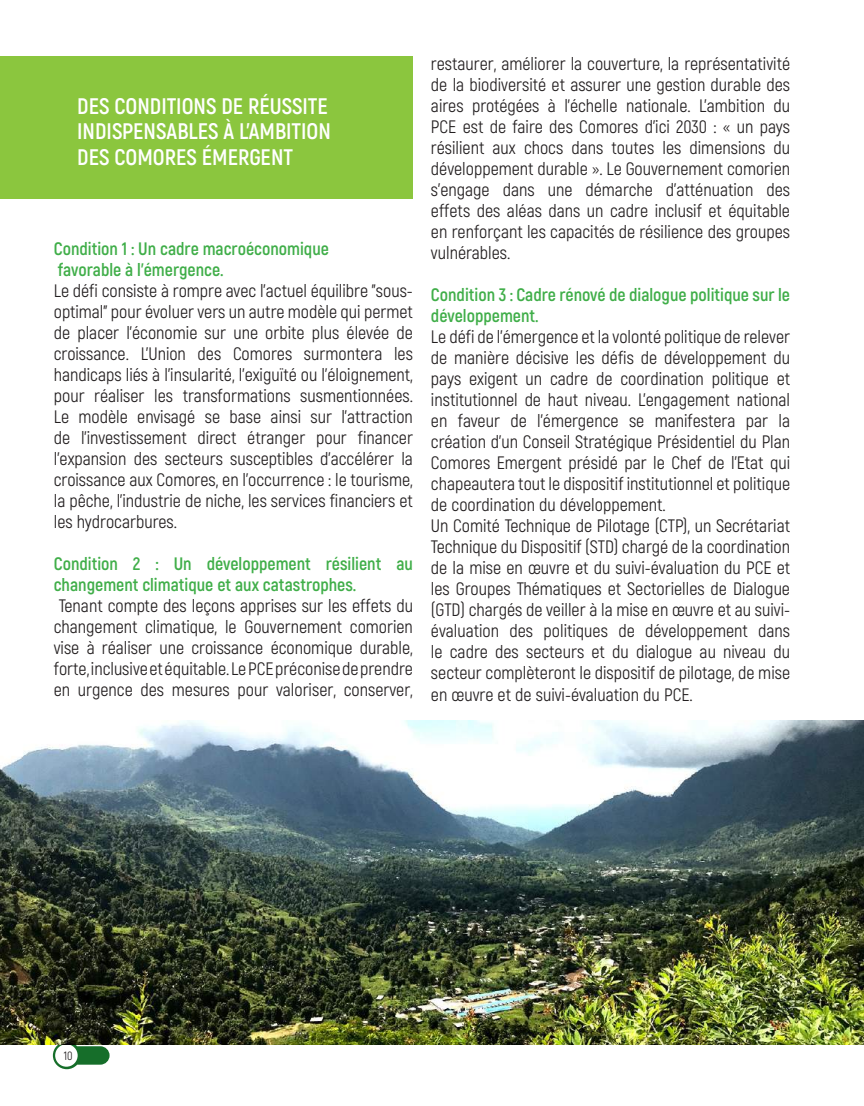
<style>
.page{position:relative;width:864px;height:1106px;background:#fff}
.page>*{position:absolute;margin:0;border:0;box-sizing:border-box;transform-origin:0 0}
.t1{font:700 22.5px/25.5px "Akrobat";color:#fff}
.t2{font:18px/21px "Akrobat";color:#231f20;text-align:justify}
.t3{font:700 18px/21px "Akrobat";color:#40ae49}
.t4{font:12px "Akrobat";color:#231f20}
</style>
<div class="page">
<svg style="left:53px;top:1044px;width:56px;height:25px"></svg>
<div style="left:55px;top:1044px;width:23px;height:22px;background:#fff;border-radius:50%"></div>
<div style="left:0;top:56px;width:413px;height:143px;background:#8bc63e"></div>
<img style="left:0;top:720px;width:863px;height:324px">
<p class="t1" style="left:77px;top:93px;width:255px">DES CONDITIONS DE RÉUSSITE<br>INDISPENSABLES À L’AMBITION<br>DES COMORES ÉMERGENT</p>
<p class="t3" style="left:54px;top:238px;width:276px">Condition 1 : Un cadre macroéconomique favorable à l’émergence.</p>
<p class="t2" style="left:54px;top:280px;width:360px">Le défi consiste à rompre avec l’actuel équilibre "sous&shy;optimal" pour évoluer vers un autre modèle qui permet de placer l’économie sur une orbite plus élevée de croissance. L’Union des Comores surmontera les handicaps liés à l’insularité, l’exiguïté ou l’éloignement, pour réaliser les transformations susmentionnées.<br>Le modèle envisagé se base ainsi sur l’attraction de l’investissement direct étranger pour financer l’expansion des secteurs susceptibles d’accélérer la croissance aux Comores, en l’occurrence : le tourisme, la pêche, l’industrie de niche, les services financiers et les hydrocarbures.</p>
<p class="t3" style="left:54px;top:553px;width:360px">Condition 2 : Un développement résilient au changement climatique et aux catastrophes.</p>
<p class="t2" style="left:54px;top:595px;width:360px">Tenant compte des leçons apprises sur les effets du changement climatique, le Gouvernement comorien vise à réaliser une croissance économique durable, forte, inclusive et équitable. Le PCE préconise de prendre en urgence des mesures pour valoriser, conserver,</p>
<p class="t2" style="left:431px;top:53px;width:360px">restaurer, améliorer la couverture, la représentativité de la biodiversité et assurer une gestion durable des aires protégées à l'échelle nationale. L’ambition du PCE est de faire des Comores d’ici 2030 : « un pays résilient aux chocs dans toutes les dimensions du développement durable ». Le Gouvernement comorien s’engage dans une démarche d’atténuation des effets des aléas dans un cadre inclusif et équitable en renforçant les capacités de résilience des groupes vulnérables.</p>
<p class="t3" style="left:431px;top:284px;width:360px">Condition 3 : Cadre rénové de dialogue politique sur le développement.</p>
<p class="t2" style="left:431px;top:326px;width:360px;text-align:left">Le défi de l’émergence et la volonté politique de relever de manière décisive les défis de développement du pays exigent un cadre de coordination politique et institutionnel de haut niveau. L’engagement national en faveur de l’émergence se manifestera par la création d’un Conseil Stratégique Présidentiel du Plan Comores Emergent présidé par le Chef de l’Etat qui chapeautera tout le dispositif institutionnel et politique de coordination du développement.<br>Un Comité Technique de Pilotage (CTP), un Secrétariat Technique du Dispositif (STD) chargé de la coordination de la mise en œuvre et du suivi-évaluation du PCE et les Groupes Thématiques et Sectorielles de Dialogue (GTD) chargés de veiller à la mise en œuvre et au suivi&shy;évaluation des politiques de développement dans le cadre des secteurs et du dialogue au niveau du secteur complèteront le dispositif de pilotage, de mise en œuvre et de suivi-évaluation du PCE.</p>
<p class="t4" style="left:64px;top:1048px;width:10px">10</p>
</div>
